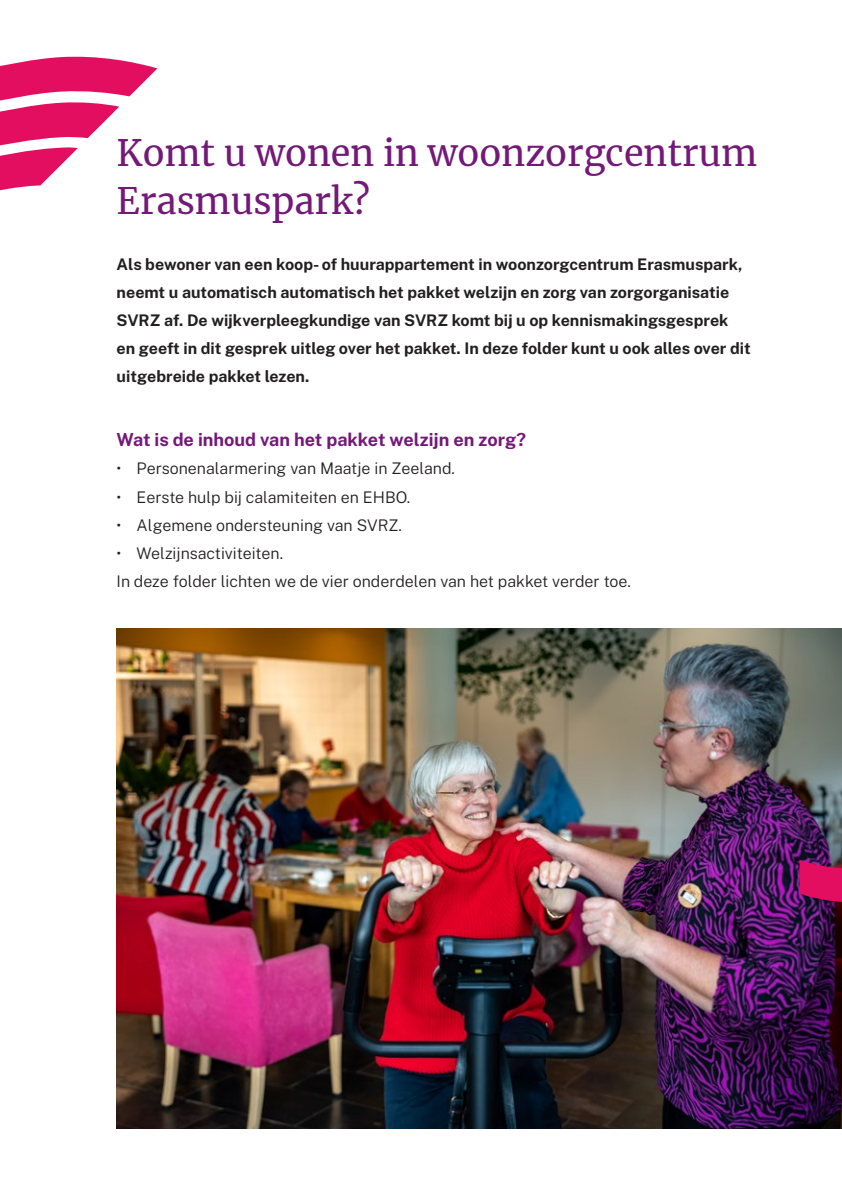
<style>
.page{position:relative;width:842px;height:1191px;background:#fff}
.page>*{position:absolute;margin:0;border:0;box-sizing:border-box;transform-origin:0 0}
.t1{font:36px/48px "Merriweather";color:#731977}
.t2{font:700 18px "Public Sans";color:#731977}
.t3{font:700 16px/28px "Public Sans";color:#231f20}
.t4{font:300 16px "Public Sans";color:#231f20}
</style>
<div class="page">
<svg style="left:0;top:56px;width:157px;height:135px"></svg>
<img style="left:117px;top:628px;width:725px;height:500px">
<svg style="left:799px;top:852px;width:43px;height:60px"></svg>
<h3 class="t1" style="left:117px;top:128px;width:642px">Komt u wonen in woonzorgcentrum<br>Erasmuspark?</h3>
<p class="t3" style="left:117px;top:250px;width:636px">Als bewoner van een koop- of huurappartement in woonzorgcentrum Erasmuspark, neemt u automatisch automatisch het pakket welzijn en zorg van zorgorganisatie SVRZ af. De wijkverpleegkundige van SVRZ komt bij u op kennismakingsgesprek en geeft in dit gesprek uitleg over het pakket. In deze folder kunt u ook alles over dit uitgebreide pakket lezen.</p>
<h4 class="t2" style="left:117px;top:428px;width:411px">Wat is de inhoud van het pakket welzijn en zorg?</h4>
<p class="t4" style="left:117px;top:458px;width:340px">• Personenalarmering van Maatje in Zeeland.</p>
<p class="t4" style="left:117px;top:486px;width:295px">• Eerste hulp bij calamiteiten en EHBO.</p>
<p class="t4" style="left:117px;top:514px;width:287px">• Algemene ondersteuning van SVRZ.</p>
<p class="t4" style="left:117px;top:542px;width:168px">• Welzijnsactiviteiten.</p>
<p class="t4" style="left:117px;top:570px;width:516px">In deze folder lichten we de vier onderdelen van het pakket verder toe.</p>
</div>
